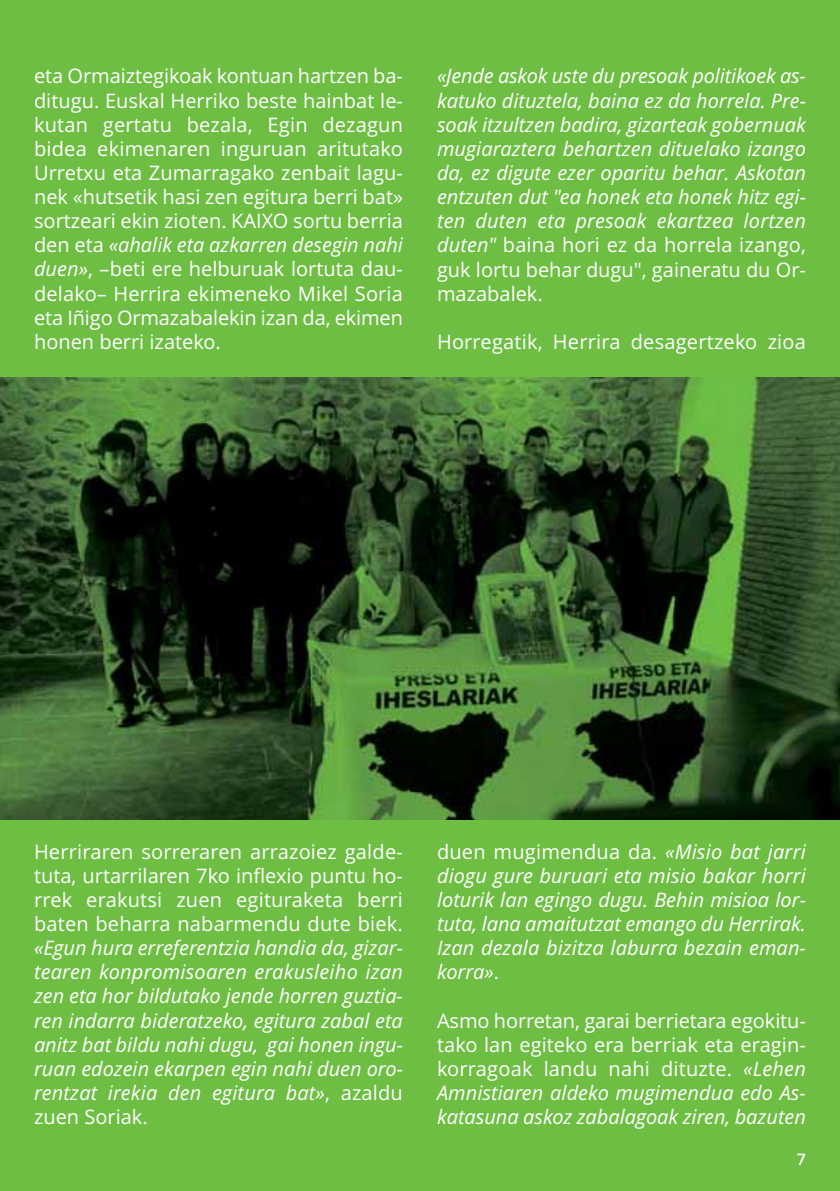
<style>
.page{position:relative;width:840px;height:1191px;background:#fff}
.page>*{position:absolute;margin:0;border:0;box-sizing:border-box;transform-origin:0 0}
.t1{font:italic 20px/24.2px "Open Sans";letter-spacing:.005em;color:#fff;text-align:justify}
.t2{font:20px/24.2px "Open Sans";letter-spacing:.01em;color:#fff;text-align:justify}
.t3{font:600 16px "Open Sans";color:#fff}
.s1{font-style:italic}
.s2{font-style:normal}
</style>
<div class="page">
<div style="left:0;top:0;width:839px;height:1191px;background:#6ebe44"></div>
<img style="left:0;top:377px;width:839px;height:442px">
<p class="t2" style="left:34px;top:66px;width:370px">eta Ormaiztegikoak kontuan hartzen ba&shy;ditugu. Euskal Herriko beste hainbat le&shy;kutan gertatu bezala, Egin dezagun bidea ekimenaren inguruan aritutako Urretxu eta Zumarragako zenbait lagu&shy;nek «hutsetik hasi zen egitura berri bat» sortzeari ekin zioten. KAIXO sortu berria den eta <span class="s1">«ahalik eta azkarren desegin nahi duen»</span>, –beti ere helburuak lortuta dau&shy;delako– Herrira ekimeneko Mikel Soria eta Iñigo Ormazabalekin izan da, ekimen honen berri izateko.</p>
<p class="t1" style="left:437px;top:66px;width:370px">«Jende askok uste du presoak politikoek as&shy;katuko dituztela, baina ez da horrela. Pre&shy;soak itzultzen badira, gizarteak gobernuak mugiaraztera behartzen dituelako izango da, ez digute ezer oparitu behar. Askotan entzuten dut "ea honek eta honek hitz egi&shy;ten duten eta presoak ekartzea lortzen duten" <span class="s2">baina hori ez da horrela izango, guk lortu behar dugu", gaineratu du Or&shy;mazabalek.</span></p>
<p class="t2" style="left:437px;top:332px;width:370px">Horregatik, Herrira desagertzeko zioa</p>
<p class="t2" style="left:34px;top:841px;width:370px">Herriraren sorreraren arrazoiez galde&shy;tuta, urtarrilaren 7ko inflexio puntu ho&shy;rrek erakutsi zuen egituraketa berri baten beharra nabarmendu dute biek.</p>
<p class="t1" style="left:34px;top:938px;width:370px">«Egun hura erreferentzia handia da, gizar&shy;tearen konpromisoaren erakusleiho izan zen eta hor bildutako jende horren guztia&shy;ren indarra bideratzeko, egitura zabal eta anitz bat bildu nahi dugu, gai honen ingu&shy;ruan edozein ekarpen egin nahi duen oro&shy;rentzat irekia den egitura bat»<span class="s2">, azaldu zuen Soriak.</span></p>
<p class="t1" style="left:437px;top:841px;width:370px"><span class="s2">duen mugimendua da.</span> «Misio bat jarri diogu gure buruari eta misio bakar horri loturik lan egingo dugu. Behin misioa lor&shy;tuta, lana amaitutzat emango du Herrirak.<br>Izan dezala bizitza laburra bezain eman&shy;korra»<span class="s2">.</span></p>
<p class="t2" style="left:437px;top:1010px;width:370px">Asmo horretan, garai berrietara egokitu&shy;tako lan egiteko era berriak eta eragin&shy;korragoak landu nahi dituzte. <span class="s1">«Lehen Amnistiaren aldeko mugimendua edo As&shy;katasuna askoz zabalagoak ziren, bazuten</span></p>
<p class="t3" style="left:796px;top:1153px;width:11px">7</p>
</div>
